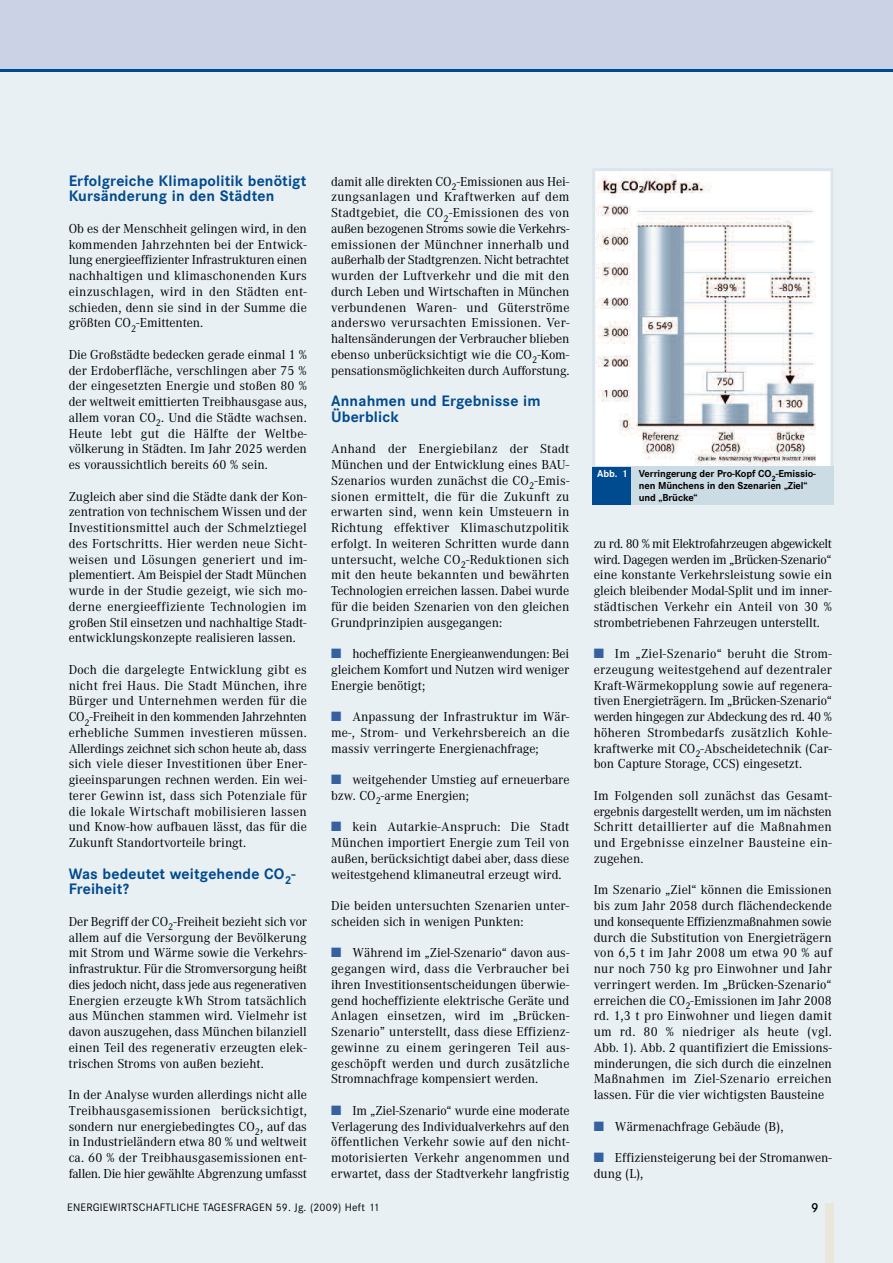
<style>
.page{position:relative;width:893px;height:1263px;background:#fff}
.page>*{position:absolute;margin:0;border:0;box-sizing:border-box;transform-origin:0 0}
.t1{font:700 15.75px/15.8px "Corporate S";letter-spacing:.01em;color:#004a8f}
.t2{font:13.5px/15.8px "Corporate A";color:#000;text-align:justify}
.t3{font:600 13.5px "Corporate S";color:#000}
.t4{font:11.25px "Corporate S";letter-spacing:.02em;color:#000}
.t5{font:700 10.5px/12px "Corporate S";letter-spacing:-.01em;color:#000}
.s1{color:#36609f}
.s2{color:#fff}
</style>
<div class="page">
<div style="left:0;top:53px;width:893px;height:1210px;background:#e9f0f4"></div>
<div style="left:0;top:0;width:893px;height:71px;background:#ccd2e6"></div>
<hr style="left:0;top:69px;width:893px;height:3px;background:#004a8f">
<div style="left:825px;top:1203px;width:8px;height:60px;background:#e9e7da"></div>
<img style="left:597px;top:172px;width:232px;height:295px">
<div style="left:592px;top:168px;width:241px;height:303px;border:3px solid #dae6ec"></div>
<div style="left:592px;top:467px;width:241px;height:38px;background:#ccdce4"></div>
<div style="left:593px;top:467px;width:38px;height:38px;background:#004a8f"></div>
<p class="t1" style="left:69px;top:172px;width:239px">Erfolgreiche Klimapolitik benötigt<br>Kursänderung in den Städten</p>
<p class="t2" style="left:69px;top:220px;width:240px">Ob es der Menschheit gelingen wird, in den kommenden Jahrzehnten bei der Entwick&shy;lung energieeffizienter Infrastrukturen einen nachhaltigen und klimaschonenden Kurs einzuschlagen, wird in den Städten ent&shy;schieden, denn sie sind in der Summe die größten CO<sub>2</sub>-Emittenten.</p>
<p class="t2" style="left:69px;top:346px;width:240px">Die Großstädte bedecken gerade einmal 1 % der Erdoberfläche, verschlingen aber 75 % der eingesetzten Energie und stoßen 80 % der weltweit emittierten Treibhausgase aus, allem voran CO<sub>2</sub>. Und die Städte wachsen.<br>Heute lebt gut die Hälfte der Weltbe - völkerung in Städten. Im Jahr 2025 werden es voraussichtlich bereits 60 % sein.</p>
<p class="t2" style="left:69px;top:488px;width:240px">Zugleich aber sind die Städte dank der Kon&shy;zentration von technischem Wissen und der Investitionsmittel auch der Schmelztiegel des Fortschritts. Hier werden neue Sicht&shy;weisen und Lösungen generiert und im - plementiert. Am Beispiel der Stadt München wurde in der Studie gezeigt, wie sich mo - derne energieeffiziente Technologien im großen Stil einsetzen und nachhaltige Stadt&shy;entwicklungskonzepte realisieren las sen.</p>
<p class="t2" style="left:69px;top:661px;width:240px">Doch die dargelegte Entwicklung gibt es nicht frei Haus. Die Stadt München, ihre Bürger und Unternehmen werden für die CO<sub>2</sub>-Freiheit in den kommenden Jahrzehnten erhebliche Summen investieren müssen.<br>Allerdings zeichnet sich schon heute ab, dass sich viele dieser Investitionen über Ener&shy;gieeinsparungen rechnen werden. Ein wei&shy;terer Gewinn ist, dass sich Potenziale für die lokale Wirtschaft mobilisieren lassen und Know-how aufbauen lässt, das für die Zukunft Standortvorteile bringt.</p>
<p class="t1" style="left:69px;top:865px;width:229px">Was bedeutet weitgehende CO<sub>2</sub>-<br>Freiheit?</p>
<p class="t2" style="left:69px;top:913px;width:240px">Der Begriff der CO<sub>2</sub>-Freiheit bezieht sich vor allem auf die Versorgung der Bevölkerung mit Strom und Wärme sowie die Verkehrs&shy;infrastruktur. Für die Stromversorgung heißt dies jedoch nicht, dass jede aus regenerativen Energien erzeugte kWh Strom tatsächlich aus München stammen wird. Vielmehr ist davon auszugehen, dass München bilanziell einen Teil des regenerativ erzeugten elek&shy;trischen Stroms von außen bezieht.</p>
<p class="t2" style="left:69px;top:1087px;width:240px">In der Analyse wurden allerdings nicht alle Treibhausgasemissionen berücksichtigt, sondern nur energiebedingtes CO<sub>2</sub>, auf das in Industrieländern etwa 80 % und weltweit ca. 60 % der Treibhausgasemissionen ent - fallen. Die hier gewählte Abgrenzung umfasst</p>
<p class="t2" style="left:331px;top:173px;width:240px">damit alle direkten CO<sub>2</sub>-Emissionen aus Hei&shy;zungsanlagen und Kraftwerken auf dem Stadtgebiet, die CO<sub>2</sub>-Emissionen des von außen bezogenen Stroms sowie die Verkehrs&shy;emissionen der Münchner innerhalb und außerhalb der Stadtgrenzen. Nicht betrachtet wurden der Luftverkehr und die mit den durch Leben und Wirtschaften in München verbundenen Waren- und Güterströme anderswo verursachten Emissionen. Ver&shy;haltensänderungen der Verbraucher blieben ebenso unberücksichtigt wie die CO<sub>2</sub>-Kom&shy;pensationsmöglichkeiten durch Aufforstung.</p>
<p class="t1" style="left:331px;top:393px;width:211px">Annahmen und Ergebnisse im<br>Überblick</p>
<p class="t2" style="left:331px;top:441px;width:240px">Anhand der Energiebilanz der Stadt München und der Entwicklung eines BAU-Szenarios wurden zunächst die CO<sub>2</sub>-Emis&shy;sionen ermittelt, die für die Zukunft zu erwarten sind, wenn kein Umsteuern in Richtung effektiver Klimaschutzpolitik erfolgt. In weiteren Schritten wurde dann untersucht, welche CO<sub>2</sub>-Reduktionen sich mit den heute bekannten und bewährten Technologien erreichen lassen. Dabei wurde für die beiden Szenarien von den gleichen Grundprinzipien ausgegangen:</p>
<p class="t2" style="left:331px;top:645px;width:240px"><span class="s1">■</span> hocheffiziente Energieanwendungen: Bei gleichem Komfort und Nutzen wird weniger Energie benötigt;</p>
<p class="t2" style="left:331px;top:708px;width:240px"><span class="s1">■</span> Anpassung der Infrastruktur im Wär - me-, Strom- und Verkehrsbereich an die massiv verringerte Energienachfrage;</p>
<p class="t2" style="left:331px;top:771px;width:240px"><span class="s1">■</span> weitgehender Umstieg auf erneuerbare bzw. CO<sub>2</sub>-arme Energien;</p>
<p class="t2" style="left:331px;top:819px;width:240px"><span class="s1">■</span> kein Autarkie-Anspruch: Die Stadt München importiert Energie zum Teil von außen, berücksichtigt dabei aber, dass diese weitestgehend klimaneutral erzeugt wird.</p>
<p class="t2" style="left:331px;top:898px;width:240px">Die beiden untersuchten Szenarien unter - scheiden sich in wenigen Punkten:</p>
<p class="t2" style="left:331px;top:945px;width:240px"><span class="s1">■</span> Während im „Ziel-Szenario“ davon aus&shy;gegangen wird, dass die Verbraucher bei ihren Investitionsentscheidungen überwie - gend hocheffiziente elektrische Geräte und Anlagen einsetzen, wird im „Brücken-Szenario” unterstellt, dass diese Effizienz - gewinne zu einem geringeren Teil aus&shy;geschöpft werden und durch zusätzliche Stromnachfrage kompensiert werden.</p>
<p class="t2" style="left:331px;top:1102px;width:240px"><span class="s1">■</span> Im „Ziel-Szenario“ wurde eine moderate Verlagerung des Individualverkehrs auf den öffentlichen Verkehr sowie auf den nicht&shy;motorisierten Verkehr angenommen und erwartet, dass der Stadtverkehr langfristig</p>
<p class="t5" style="left:639px;top:467px;width:179px;text-indent:-42px"><span class="s2">Abb. 1</span> Verringerung der Pro-Kopf CO<sub>2</sub>-Emissio&shy;nen Münchens in den Szenarien „Ziel“ und „Brücke“</p>
<p class="t2" style="left:594px;top:535px;width:240px">zu rd. 80 % mit Elektrofahrzeugen abgewickelt wird. Dagegen werden im „Brücken-Szenario“ eine konstante Verkehrsleistung sowie ein gleich bleibender Modal-Split und im inner&shy;städtischen Verkehr ein Anteil von 30 % strombetriebenen Fahrzeugen unterstellt.</p>
<p class="t2" style="left:594px;top:645px;width:240px"><span class="s1">■</span> Im „Ziel-Szenario“ beruht die Strom&shy;erzeugung weitestgehend auf dezentraler Kraft-Wärmekopplung sowie auf regenera - tiven Energieträgern. Im „Brücken-Szenario“ werden hingegen zur Abdeckung des rd. 40 % höheren Strombedarfs zusätzlich Kohle&shy;kraftwerke mit CO<sub>2</sub>-Abscheidetechnik (Car - bon Capture Storage, CCS) eingesetzt.</p>
<p class="t2" style="left:594px;top:787px;width:240px">Im Folgenden soll zunächst das Gesamt&shy;ergebnis dargestellt werden, um im nächsten Schritt detaillierter auf die Maßnahmen und Ergebnisse einzelner Bausteine ein&shy;zugehen.</p>
<p class="t2" style="left:594px;top:882px;width:240px">Im Szenario „Ziel“ können die Emissionen bis zum Jahr 2058 durch flächendeckende und konsequente Effizienzmaßnahmen sowie durch die Substitution von Energieträgern von 6,5 t im Jahr 2008 um etwa 90 % auf nur noch 750 kg pro Einwohner und Jahr verringert werden. Im „Brücken-Szenario“ erreichen die CO<sub>2</sub>-Emissionen im Jahr 2008 rd. 1,3 t pro Einwohner und liegen damit um rd. 80 % niedriger als heute (vgl.<br>Abb. 1). Abb. 2 quantifiziert die Emissions&shy;minderungen, die sich durch die einzelnen Maßnahmen im Ziel-Szenario erreichen lassen. Für die vier wichtigsten Bausteine</p>
<p class="t2" style="left:594px;top:1118px;width:191px"><span class="s1">■</span> Wärmenachfrage Gebäude (B),</p>
<p class="t2" style="left:594px;top:1149px;width:240px"><span class="s1">■</span> Effiziensteigerung bei der Stromanwen&shy;dung (L),</p>
<p class="t4" style="left:67px;top:1200px;width:314px">ENERGIEWIRTSCHAFTLICHE TAGESFRAGEN 59. Jg. (2009) Heft 11</p>
<p class="t3" style="left:811px;top:1200px;width:9px">9</p>
</div>
